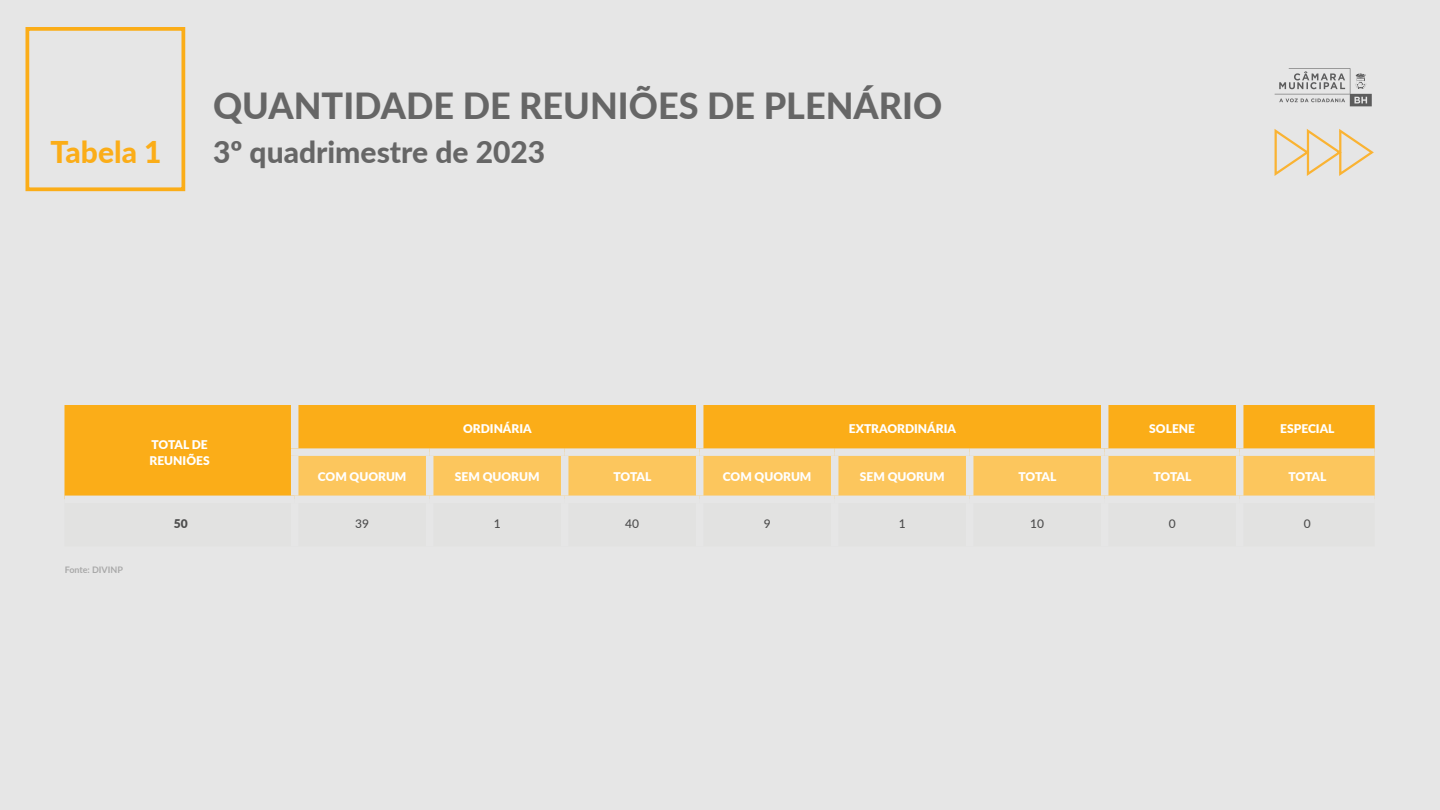
<style>
.page{position:relative;width:1440px;height:810px;background:#e6e6e6}
.page>*{position:absolute;margin:0;border:0;box-sizing:border-box;transform-origin:0 0}
.t1{font:800 36px "Lato";color:#666}
.t2{font:800 30px "Lato";color:#666}
.t3{font:800 30px "Lato";color:#fbad18}
.tabela_02{font:900 12px "Lato";color:#fff}
.t4{font:500 12px "Lato";color:#4d4d4d}
.t5{font:900 12px "Lato";color:#4d4d4d}
.t6{font:700 9px "Lato";color:#949494}
</style>
<div class="page">
<svg style="left:1274px;top:129px;width:100px;height:47px"></svg>
<svg style="left:1275px;top:68px;width:97px;height:38px"></svg>
<div style="left:26px;top:27px;width:159px;height:164px;border:4px solid #fbad18"></div>
<div style="left:64px;top:405px;width:1311px;height:91px;background:#fbad18"></div>
<div style="left:298px;top:456px;width:1077px;height:40px;background:#fcc65d"></div>
<div style="left:291px;top:405px;width:7px;height:43px;background:#e6e6e6"></div>
<div style="left:696px;top:405px;width:7px;height:43px;background:#e6e6e6"></div>
<div style="left:1101px;top:405px;width:7px;height:43px;background:#e6e6e6"></div>
<div style="left:1236px;top:405px;width:7px;height:43px;background:#e6e6e6"></div>
<div style="left:291px;top:448px;width:139px;height:8px;background:#e6e6e6"></div>
<div style="left:291px;top:456px;width:7px;height:40px;background:#e6e6e6"></div>
<div style="left:430px;top:448px;width:135px;height:8px;background:#e6e6e6"></div>
<div style="left:426px;top:456px;width:7px;height:40px;background:#e6e6e6"></div>
<div style="left:565px;top:448px;width:135px;height:8px;background:#e6e6e6"></div>
<div style="left:561px;top:456px;width:7px;height:40px;background:#e6e6e6"></div>
<div style="left:700px;top:448px;width:135px;height:8px;background:#e6e6e6"></div>
<div style="left:696px;top:456px;width:7px;height:40px;background:#e6e6e6"></div>
<div style="left:835px;top:448px;width:135px;height:8px;background:#e6e6e6"></div>
<div style="left:831px;top:456px;width:7px;height:40px;background:#e6e6e6"></div>
<div style="left:970px;top:448px;width:135px;height:8px;background:#e6e6e6"></div>
<div style="left:966px;top:456px;width:7px;height:40px;background:#e6e6e6"></div>
<div style="left:1105px;top:448px;width:135px;height:8px;background:#e6e6e6"></div>
<div style="left:1101px;top:456px;width:7px;height:40px;background:#e6e6e6"></div>
<div style="left:1240px;top:448px;width:135px;height:8px;background:#e6e6e6"></div>
<div style="left:1236px;top:456px;width:7px;height:40px;background:#e6e6e6"></div>
<p class="t3" style="left:51px;top:130px;width:112px">Tabela 1</p>
<p class="t1" style="left:213px;top:80px;width:731px">QUANTIDADE DE REUNIÕES DE PLENÁRIO</p>
<p class="t2" style="left:213px;top:130px;width:334px">3º quadrimestre de 2023</p>
<p class="tabela_02" style="left:463px;top:420px;width:70px">ORDINÁRIA</p>
<p class="tabela_02" style="left:849px;top:420px;width:109px">EXTRAORDINÁRIA</p>
<p class="tabela_02" style="left:1149px;top:420px;width:47px">SOLENE</p>
<p class="tabela_02" style="left:1280px;top:420px;width:56px">ESPECIAL</p>
<p class="tabela_02" style="left:151px;top:435px;width:58px">TOTAL DE</p>
<p class="tabela_02" style="left:150px;top:452px;width:62px">REUNIÕES</p>
<p class="tabela_02" style="left:318px;top:467px;width:90px">COM QUORUM</p>
<p class="tabela_02" style="left:455px;top:467px;width:86px">SEM QUORUM</p>
<p class="tabela_02" style="left:613px;top:467px;width:39px">TOTAL</p>
<p class="tabela_02" style="left:723px;top:467px;width:90px">COM QUORUM</p>
<p class="tabela_02" style="left:860px;top:467px;width:86px">SEM QUORUM</p>
<p class="tabela_02" style="left:1018px;top:467px;width:39px">TOTAL</p>
<p class="tabela_02" style="left:1153px;top:467px;width:39px">TOTAL</p>
<p class="tabela_02" style="left:1288px;top:467px;width:39px">TOTAL</p>
<p class="t6" style="left:64px;top:563px;width:60px">Fonte: DIVINP</p>
<p class="t5" style="left:174px;top:514px;width:15px">50</p>
<p class="t4" style="left:355px;top:515px;width:15px">39</p>
<p class="t4" style="left:494px;top:515px;width:8px">1</p>
<p class="t4" style="left:625px;top:515px;width:15px">40</p>
<p class="t4" style="left:764px;top:515px;width:8px">9</p>
<p class="t4" style="left:899px;top:515px;width:8px">1</p>
<p class="t4" style="left:1030px;top:515px;width:15px">10</p>
<p class="t4" style="left:1169px;top:515px;width:8px">0</p>
<p class="t4" style="left:1304px;top:515px;width:8px">0</p>
</div>
